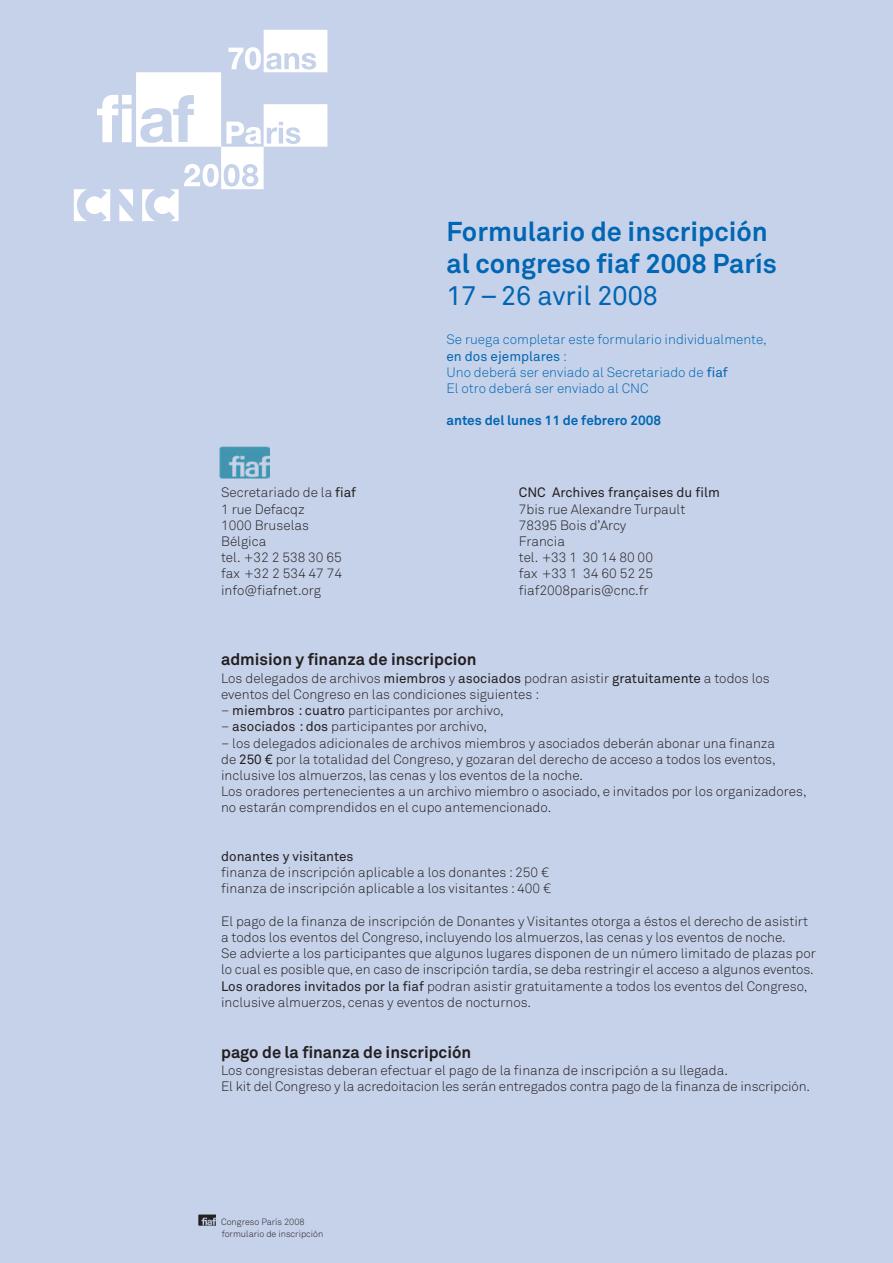
<style>
.page{position:relative;width:893px;height:1263px;background:#c6d2ea}
.page>*{position:absolute;margin:0;border:0;box-sizing:border-box;transform-origin:0 0}
.t1{font:700 27px/32.4px "Akkurat";color:#0166b3}
.t2{font:27px "Akkurat";color:#0166b3}
.t3{font:700 16.5px "Akkurat";color:#231f20}
.t4{font:300 13.5px/16.2px "Akkurat";color:#231f20}
.t5{font:300 13.5px/16.2px "Akkurat";color:#0166b3}
.t6{font:13.5px "Akkurat";color:#231f20}
.t7{font:700 13.5px "Akkurat";color:#0166b3}
.t8{font:300 9px/12px "Akkurat";color:#231f20}
.s1{font-weight:400}
</style>
<div class="page">
<svg style="left:74px;top:30px;width:253px;height:191px"></svg>
<svg style="left:140px;top:95px;width:54px;height:48px"></svg>
<svg style="left:224px;top:164px;width:34px;height:23px"></svg>
<svg style="left:267px;top:122px;width:33px;height:22px"></svg>
<svg style="left:266px;top:53px;width:50px;height:17px"></svg>
<img style="left:220px;top:447px;width:50px;height:32px">
<img style="left:198px;top:1214px;width:18px;height:12px">
<h1 class="t1" style="left:446px;top:218px;width:332px">Formulario de inscripción al congreso fiaf 2008 París</h1>
<h1 class="t2" style="left:446px;top:286px;width:213px">17 – 26 avril 2008</h1>
<p class="t5" style="left:446px;top:333px;width:322px">Se ruega completar este formulario individualmente, <span class="s1">en dos ejemplares</span> :<br>Uno deberá ser enviado al Secretariado de <span class="s1">fiaf<br></span>El otro deberá ser enviado al CNC</p>
<p class="t7" style="left:446px;top:416px;width:216px">antes del lunes 11 de febrero 2008</p>
<p class="t4" style="left:221px;top:486px;width:137px">Secretariado de la <span class="s1">fiaf</span></p>
<p class="t6" style="left:519px;top:488px;width:203px">CNC Archives françaises du film</p>
<p class="t4" style="left:221px;top:502px;width:85px">1 rue Defacqz</p>
<p class="t4" style="left:519px;top:502px;width:168px">7bis rue Alexandre Turpault</p>
<p class="t4" style="left:221px;top:518px;width:89px">1000 Bruselas</p>
<p class="t4" style="left:519px;top:518px;width:109px">78395 Bois d’Arcy</p>
<p class="t4" style="left:221px;top:534px;width:47px">Bélgica</p>
<p class="t4" style="left:519px;top:534px;width:48px">Francia</p>
<p class="t4" style="left:221px;top:551px;width:122px">tel. +32 2 538 30 65</p>
<p class="t4" style="left:519px;top:551px;width:136px">tel. +33 1 30 14 80 00</p>
<p class="t4" style="left:221px;top:567px;width:123px">fax +32 2 534 47 74</p>
<p class="t4" style="left:519px;top:567px;width:136px">fax +33 1 34 60 52 25</p>
<p class="t4" style="left:221px;top:583px;width:101px">info@fiafnet.org</p>
<p class="t4" style="left:519px;top:583px;width:131px">fiaf2008paris@cnc.fr</p>
<p class="t3" style="left:221px;top:653px;width:257px">admision y finanza de inscripcion</p>
<p class="t4" style="left:221px;top:671px;width:550px">Los delegados de archivos <span class="s1">miembros</span> y <span class="s1">asociados</span> podran asistir <span class="s1">gratuitamente</span> a todos los eventos del Congreso en las condiciones siguientes :</p>
<p class="t4" style="left:221px;top:704px;width:284px">– <span class="s1">miembros : cuatro</span> participantes por archivo,</p>
<p class="t4" style="left:221px;top:720px;width:267px">– <span class="s1">asociados : dos</span> participantes por archivo,</p>
<p class="t4" style="left:221px;top:736px;width:587px">– los delegados adicionales de archivos miembros y asociados deberán abonar una finanza<br>de <span class="s1">250 €</span> por la totalidad del Congreso, y gozaran del derecho de acceso a todos los eventos, inclusive los almuerzos, las cenas y los eventos de la noche.<br>Los oradores pertenecientes a un archivo miembro o asociado, e invitados por los organizadores, no estarán comprendidos en el cupo antemencionado.</p>
<p class="t6" style="left:221px;top:851px;width:134px">donantes y visitantes</p>
<p class="t4" style="left:221px;top:866px;width:331px">finanza de inscripción aplicable a los donantes : 250 € finanza de inscripción aplicable a los visitantes : 400 €</p>
<p class="t4" style="left:221px;top:914px;width:596px">El pago de la finanza de inscripción de Donantes y Visitantes otorga a éstos el derecho de asistirt a todos los eventos del Congreso, incluyendo los almuerzos, las cenas y los eventos de noche.<br>Se advierte a los participantes que algunos lugares disponen de un número limitado de plazas por lo cual es posible que, en caso de inscripción tardía, se deba restringir el acceso a algunos eventos.<br><span class="s1">Los oradores invitados por la fiaf</span> podran asistir gratuitamente a todos los eventos del Congreso, inclusive almuerzos, cenas y eventos de nocturnos.</p>
<p class="t3" style="left:221px;top:1046px;width:252px">pago de la finanza de inscripción</p>
<p class="t4" style="left:221px;top:1064px;width:590px">Los congresistas deberan efectuar el pago de la finanza de inscripción a su llegada.<br>El kit del Congreso y la acredoitacion les serán entregados contra pago de la finanza de inscripción.</p>
<p class="t8" style="left:221px;top:1216px;width:104px">Congreso París 2008 formulario de inscripción</p>
</div>
